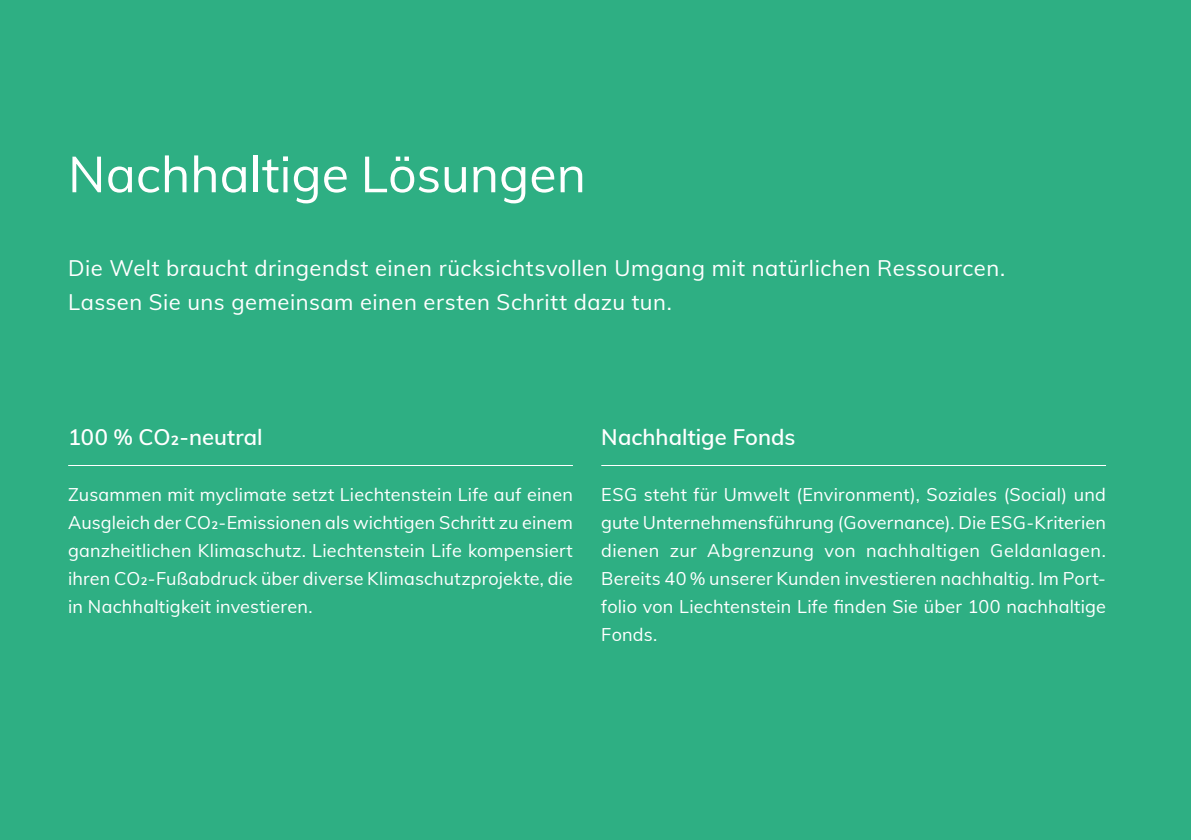
<style>
.page{position:relative;width:1191px;height:840px;background:#fff}
.page>*{position:absolute;margin:0;border:0;box-sizing:border-box;transform-origin:0 0}
.t1{font:50px "Mulish";color:#fff}
.t2{font:22px/34px "Mulish";letter-spacing:.025em;color:#fff}
.t3{font:600 22px "Mulish";color:#fff}
.t4{font:18px/28px "Mulish";letter-spacing:.01em;color:#fff;text-align:justify}
</style>
<div class="page">
<div style="left:0;top:0;width:1191px;height:839px;background:#2eaf83"></div>
<hr style="left:68px;top:464px;width:505px;height:1px;background:#fff">
<hr style="left:601px;top:464px;width:505px;height:1px;background:#fff">
<h1 class="t1" style="left:68px;top:138px;width:519px">Nachhaltige Lösungen</h1>
<p class="t2" style="left:68px;top:250px;width:938px">Die Welt braucht dringendst einen rücksichtsvollen Umgang mit natürlichen Ressourcen.<br>Lassen Sie uns gemeinsam einen ersten Schritt dazu tun.</p>
<p class="t3" style="left:68px;top:420px;width:196px">100 % CO₂-neutral</p>
<p class="t4" style="left:68px;top:479px;width:506px">Zusammen mit myclimate setzt Liechtenstein Life auf einen Ausgleich der CO₂-Emissionen als wichtigen Schritt zu einem ganzheitlichen Klimaschutz. Liechtenstein Life kompensiert ihren CO₂-Fußabdruck über diverse Klimaschutzprojekte, die in Nachhaltigkeit investieren.</p>
<p class="t3" style="left:601px;top:420px;width:196px">Nachhaltige Fonds</p>
<p class="t4" style="left:601px;top:479px;width:506px">ESG steht für Umwelt (Environment), Soziales (Social) und gute Unternehmensführung (Governance). Die ESG-Kriterien dienen zur Abgrenzung von nachhaltigen Geldanlagen.<br>Bereits 40 % unserer Kunden investieren nachhaltig. Im Port&shy;folio von Liechtenstein Life finden Sie über 100 nachhaltige Fonds.</p>
</div>
